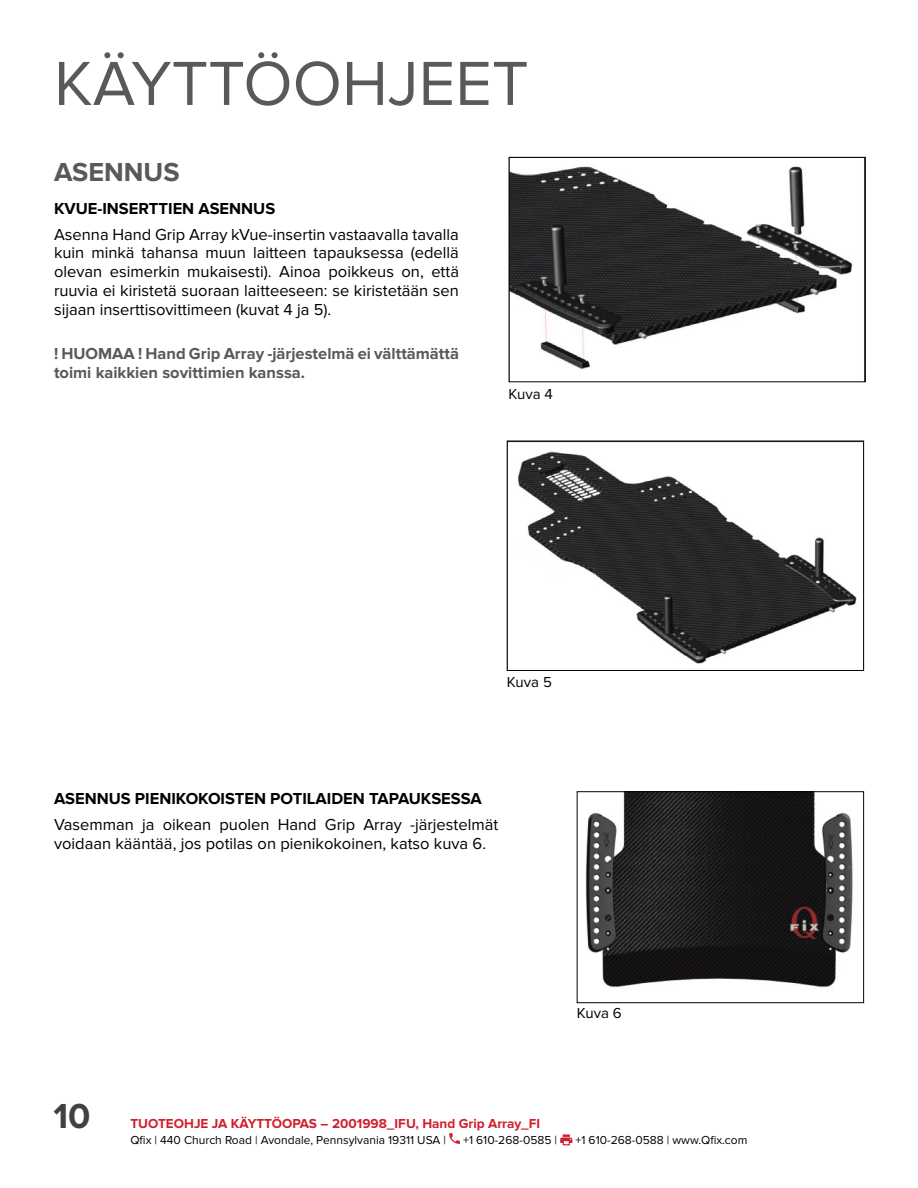
<style>
.page{position:relative;width:918px;height:1188px;background:#fff}
.page>*{position:absolute;margin:0;border:0;box-sizing:border-box;transform-origin:0 0}
.t1{font:64.5px "Proxima Nova";color:#58595b}
.t2{font:700 36px "Proxima Nova";color:#414042}
.t3{font:700 27px "Proxima Nova";color:#58595b}
.t4{font:16.5px/18.8px "Proxima Nova";color:#000;text-align:justify}
.t5{font:700 16.5px/18.8px "Proxima Nova";color:#58595b}
.t6{font:700 16.5px "Proxima Nova";color:#000}
.t7{font:15px "Proxima Nova";color:#000}
.t8{font:700 13.5px "Proxima Nova";color:#cf202e}
.t9{font:12px "Proxima Nova";color:#000}
</style>
<div class="page">
<svg style="left:449px;top:1133px;width:11px;height:11px"></svg>
<svg style="left:560px;top:1134px;width:12px;height:11px"></svg>
<img style="left:517px;top:451px;width:340px;height:213px">
<div style="left:507px;top:441px;width:357px;height:230px;border:1px solid #000"></div>
<img style="left:511px;top:166px;width:342px;height:204px">
<div style="left:509px;top:157px;width:357px;height:225px;border:1px solid #000"></div>
<img style="left:585px;top:793px;width:268px;height:195px">
<div style="left:577px;top:791px;width:287px;height:212px;border:1px solid #000"></div>
<h1 class="t1" style="left:54px;top:46px;width:476px">KÄYTTÖOHJEET</h1>
<h3 class="t3" style="left:54px;top:157px;width:127px">ASENNUS</h3>
<p class="t6" style="left:54px;top:199px;width:223px">KVUE-INSERTTIEN ASENNUS</p>
<p class="t4" style="left:54px;top:225px;width:407px">Asenna Hand Grip Array kVue-insertin vastaavalla tavalla kuin minkä tahansa muun laitteen tapauksessa (edellä olevan esimerkin mukaisesti). Ainoa poikkeus on, että ruuvia ei kiristetä suoraan laitteeseen: se kiristetään sen sijaan inserttisovittimeen (kuvat 4 ja 5).</p>
<p class="t5" style="left:54px;top:344px;width:407px">! HUOMAA ! Hand Grip Array -järjestelmä ei välttämättä toimi kaikkien sovittimien kanssa.</p>
<p class="t7" style="left:509px;top:385px;width:46px">Kuva 4</p>
<p class="t7" style="left:507px;top:674px;width:46px">Kuva 5</p>
<p class="t6" style="left:54px;top:789px;width:429px">ASENNUS PIENIKOKOISTEN POTILAIDEN TAPAUKSESSA</p>
<p class="t4" style="left:54px;top:815px;width:446px">Vasemman ja oikean puolen Hand Grip Array -järjestelmät voidaan kääntää, jos potilas on pienikokoinen, katso kuva 6.</p>
<p class="t7" style="left:577px;top:1004px;width:46px">Kuva 6</p>
<h2 class="t2" style="left:54px;top:1096px;width:39px">10</h2>
<p class="t8" style="left:130px;top:1116px;width:411px">TUOTEOHJE JA KÄYTTÖOPAS – 2001998_IFU, Hand Grip Array_FI</p>
<p class="t9" style="left:130px;top:1133px;width:317px">Qfix | 440 Church Road | Avondale, Pennsylvania 19311 USA |</p>
<p class="t9" style="left:463px;top:1133px;width:96px">+1 610-268-0585 |</p>
<p class="t9" style="left:575px;top:1133px;width:174px">+1 610-268-0588 | www.Qfix.com</p>
</div>
